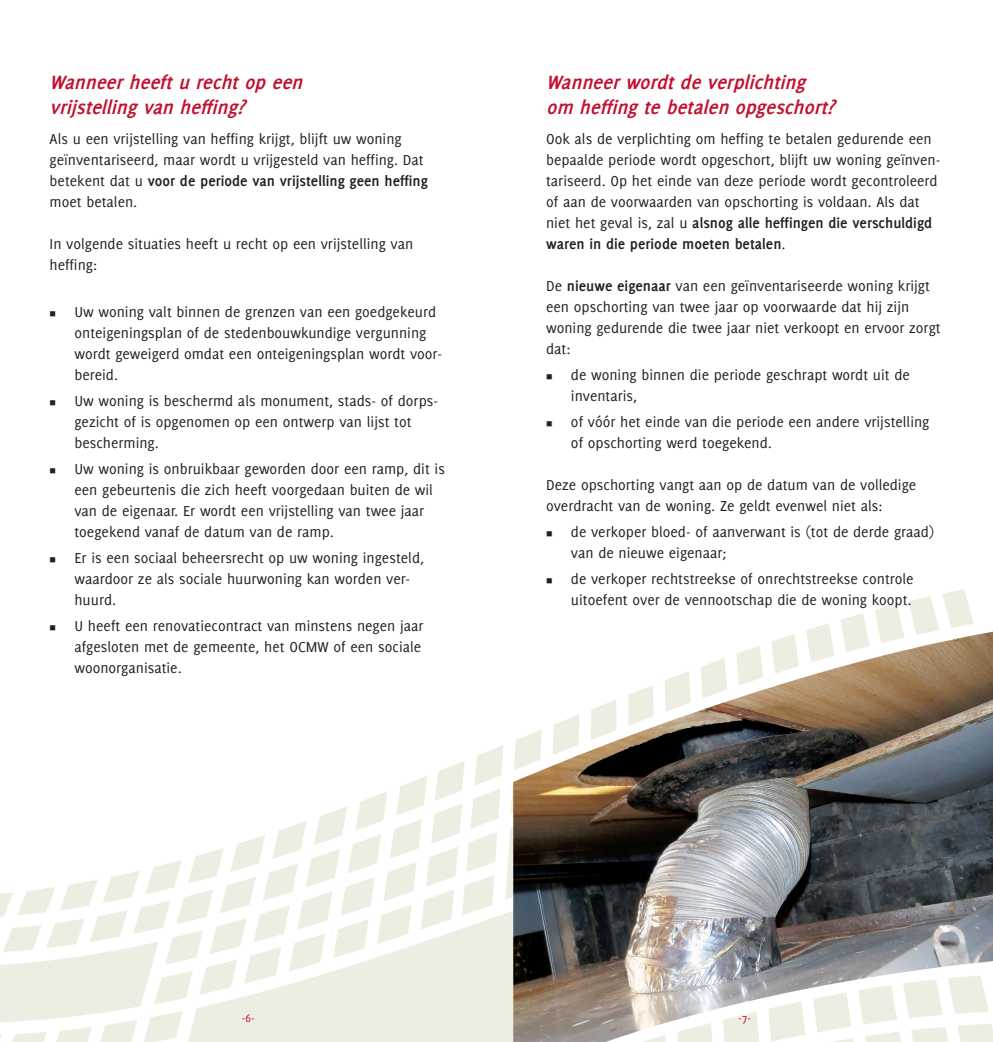
<style>
.page{position:relative;width:993px;height:1042px;background:#fff}
.page>*{position:absolute;margin:0;border:0;box-sizing:border-box;transform-origin:0 0}
.t1{font:italic 700 21px/24.5px "Delicious";color:#c3102f}
.t2{font:15.75px/21px "Delicious";color:#231f20}
.t3{font:12.25px "Delicious";color:#c3102f}
.s1{font-weight:700}
</style>
<div class="page">
<svg style="left:0;top:745px;width:503px;height:297px"></svg>
<svg style="left:806px;top:589px;width:168px;height:43px"></svg>
<img style="left:513px;top:632px;width:479px;height:410px">
<h1 class="t1" style="left:50px;top:70px;width:260px">Wanneerheefturechtopeen vrijstellingvanheffing?</h1>
<p class="t2" style="left:50px;top:129px;width:380px">Als u een vrijstelling van heffing krijgt, blijft uw woning geïnventariseerd, maar wordt u vrijgesteld van heffing. Dat betekent dat u <span class="s1">voor de periode van vrijstelling geen heffing </span>moet betalen.</p>
<p class="t2" style="left:50px;top:234px;width:365px">I n volgende situaties heeft u recht op een vrijstelling van heffing:</p>
<p class="t2" style="left:74px;top:302px;width:369px;text-indent:-25px">■ Uw woning valt binnen de grenzen van een goedgekeurd onteigeningsplan of de stedenbouwkundige vergunning wordt geweigerd omdat een onteigeningsplan wordt voor&shy;bereid.</p>
<p class="t2" style="left:74px;top:390px;width:365px;text-indent:-25px">■ Uw woning is beschermd als monument, stads- of dorps&shy;gezicht of is opgenomen op een ontwerp van lijst tot bescherming.</p>
<p class="t2" style="left:74px;top:458px;width:372px;text-indent:-25px">■ Uw woning is onbruikbaar geworden door een ramp, dit is een gebeurtenis die zich heeft voorgedaan buiten de wil van de eigenaar. Er wordt een vrijstelling van twee jaar toegekend vanaf de datum van de ramp.</p>
<p class="t2" style="left:74px;top:547px;width:351px;text-indent:-25px">■ Er is een sociaal beheersrecht op uw woning ingesteld, waardoor ze als sociale huurwoning kan worden ver&shy;huurd.</p>
<p class="t2" style="left:74px;top:615px;width:350px;text-indent:-25px">■ U heeft een renovatiecontract van minstens negen jaar afgesloten met de gemeente, het OCMW of een sociale woonorganisatie.</p>
<h1 class="t1" style="left:546px;top:70px;width:295px">Wanneerwordtdeverplichting om heffingtebetalenopgeschort?</h1>
<p class="t2" style="left:546px;top:129px;width:395px">Ook als de verplichting om heffing te betalen gedurende een bepaalde periode wordt opgeschort, blijft uw woning geïnven&shy;tariseerd. Op het einde van deze periode wordt gecontroleerd of aan de voorwaarden van opschorting is voldaan. Als dat niet het geval is, zal u <span class="s1">alsnog alle heffingen die verschuldigd waren in die periode moeten betalen</span>.</p>
<p class="t2" style="left:546px;top:276px;width:396px">De <span class="s1">nieuwe eigenaar</span> van een geïnventariseerde woning krijgt een opschorting van twee jaar op voorwaarde dat hij zijn woning gedurende die twee jaar niet verkoopt en ervoor zorgt dat:</p>
<p class="t2" style="left:570px;top:365px;width:340px;text-indent:-25px">■ de woning binnen die periode geschrapt wordt uit de inventaris,</p>
<p class="t2" style="left:570px;top:411px;width:360px;text-indent:-25px">■ of vóór het einde van die periode een andere vrijstelling of opschorting werd toegekend.</p>
<p class="t2" style="left:546px;top:474px;width:371px">Deze opschorting vangt aan op de datum van de volledige overdracht van de woning. Ze geldt evenwel niet als:</p>
<p class="t2" style="left:570px;top:521px;width:365px;text-indent:-25px">■ de verkoper bloed- of aanverwant is (tot de derde graad) van de nieuwe eigenaar;</p>
<p class="t2" style="left:546px;top:568px;width:369px;text-align:right">■ de verkoper rechtstreekse of onrechtstreekse controle uitoefent over de vennootschap die de woning koopt.</p>
<p class="t3" style="left:242px;top:1011px;width:14px">-6-</p>
<p class="t3" style="left:738px;top:1011px;width:14px">-7-</p>
</div>
